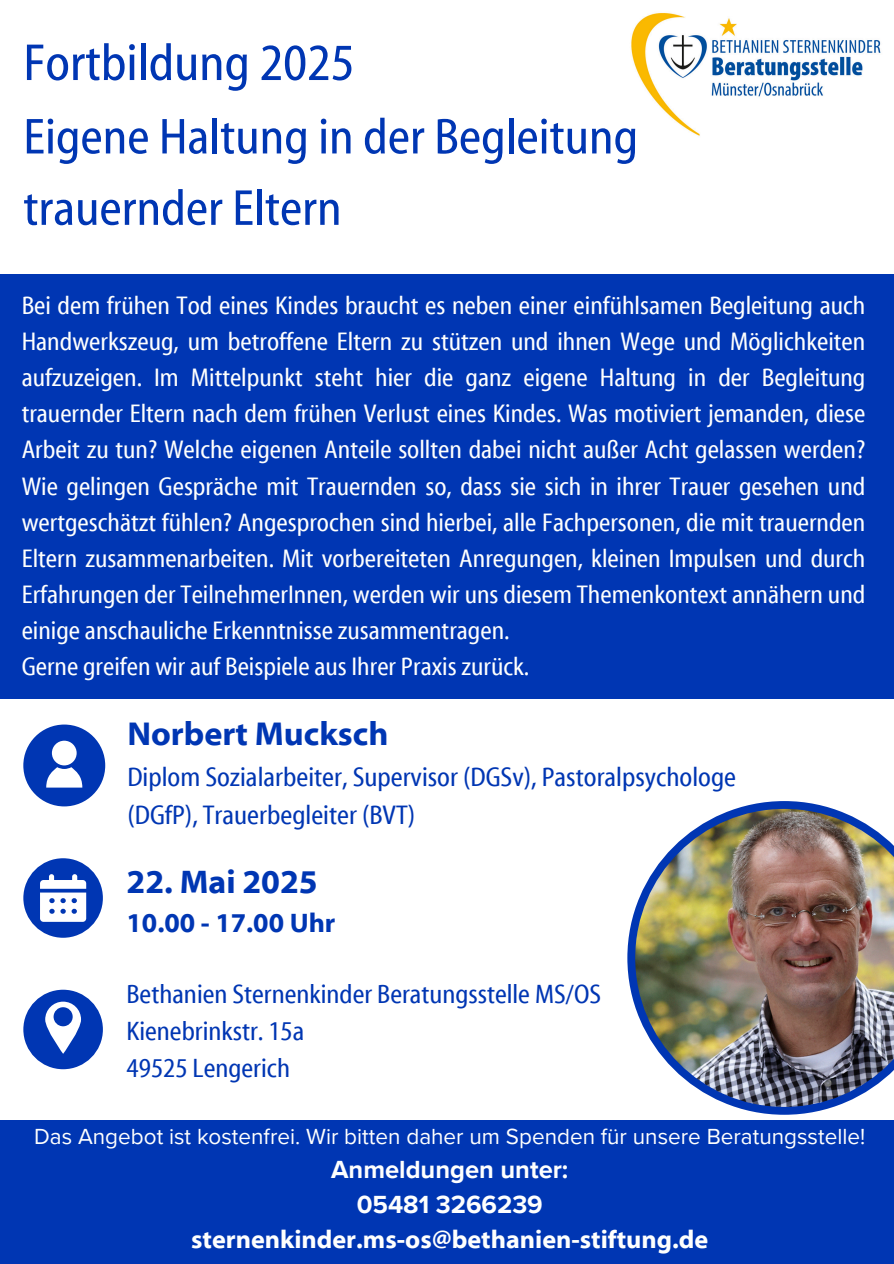
<style>
.page{position:relative;width:894px;height:1264px;background:#fff}
.page>*{position:absolute;margin:0;border:0;box-sizing:border-box;transform-origin:0 0}
.t1{font:condensed 52.5px "Myriad Web Pro";color:#0036b3}
.t2{font:condensed 51px/71.4px "Myriad Web Pro";color:#0036b3}
.t3{font:700 33.3px "Myriad Web Pro";color:#0036b3}
.t4{font:700 33px "Myriad Web Pro";color:#0036b3}
.t5{font:condensed 27.3px/38.2px "Myriad Web Pro";color:#0036b3}
.t6{font:condensed 27px/37.2px "Myriad Web Pro";color:#0036b3}
.t7{font:700 27px "Myriad Web Pro";color:#0036b3}
.t8{font:condensed 25.95px/36px "Myriad Web Pro";color:#fefffe}
.t9{font:700 25.5px "Myriad Web Pro";color:#fefffe}
.t10{font:700 25.5px "Proxima Nova";color:#fefffe}
.t11{font:22.5px "Proxima Nova";color:#fefffe}
</style>
<div class="page">
<div style="left:0;top:0;width:893px;height:1263px;background:#0036b3"></div>
<div style="left:0;top:699px;width:893px;height:420px;background:#fff"></div>
<svg style="left:627px;top:801px;width:209px;height:313px"></svg>
<img style="left:635px;top:809px;width:258px;height:297px">
<svg style="left:23px;top:724px;width:82px;height:82px"></svg>
<svg style="left:23px;top:858px;width:80px;height:79px"></svg>
<svg style="left:23px;top:989px;width:80px;height:80px"></svg>
<div style="left:0;top:0;width:893px;height:274px;background:#fff"></div>
<img style="left:631px;top:13px;width:250px;height:123px">
<p class="t1" style="left:23px;top:33px;width:332px">Fortbildung 2025</p>
<h2 class="t2" style="left:23px;top:101px;width:616px">Eigene Haltung in der Begleitung trauernder Eltern</h2>
<h3 class="t8" style="left:22px;top:288px;width:845px">Bei dem frühen Tod eines Kindes braucht es neben einer einfühlsamen Begleitung auch Handwerkszeug, um betroffene Eltern zu stützen und ihnen Wege und Möglichkeiten aufzuzeigen. Im Mittelpunkt steht hier die ganz eigene Haltung in der Begleitung trauernder Eltern nach dem frühen Verlust eines Kindes. Was motiviert jemanden, diese Arbeit zu tun? Welche eigenen Anteile sollten dabei nicht außer Acht gelassen werden?<br>Wie gelingen Gespräche mit Trauernden so, dass sie sich in ihrer Trauer gesehen und wertgeschätzt fühlen? Angesprochen sind hierbei, alle Fachpersonen, die mit trauernden Eltern zusammenarbeiten. Mit vorbereiteten Anregungen, kleinen Impulsen und durch Erfahrungen der TeilnehmerInnen, werden wir uns diesem Themenkontext annähern und einige anschauliche Erkenntnisse zusammentragen.<br>Gerne greifen wir auf Beispiele aus Ihrer Praxis zurück.</h3>
<h1 class="t3" style="left:127px;top:715px;width:262px">Norbert Mucksch</h1>
<h1 class="t5" style="left:127px;top:758px;width:610px">Diplom Sozialarbeiter, Supervisor (DGSv), Pastoralpsychologe (DGfP), Trauerbegleiter (BVT)</h1>
<h1 class="t4" style="left:126px;top:863px;width:193px">22. Mai 2025</h1>
<h1 class="t7" style="left:126px;top:908px;width:210px">10.00 - 17.00 Uhr</h1>
<h3 class="t6" style="left:126px;top:975px;width:476px">Bethanien Sternenkinder Beratungsstelle MS/OS<br>Kienebrinkstr. 15a<br>49525 Lengerich</h3>
<p class="t11" style="left:34px;top:1123px;width:832px">Das Angebot ist kostenfrei. Wir bitten daher um Spenden für unsere Beratungsstelle!</p>
<p class="t10" style="left:331px;top:1154px;width:238px">Anmeldungen unter:</p>
<p class="t10" style="left:356px;top:1189px;width:187px">05481 3266239</p>
<h3 class="t9" style="left:191px;top:1224px;width:518px">sternenkinder.ms-os@bethanien-stiftung.de</h3>
</div>
